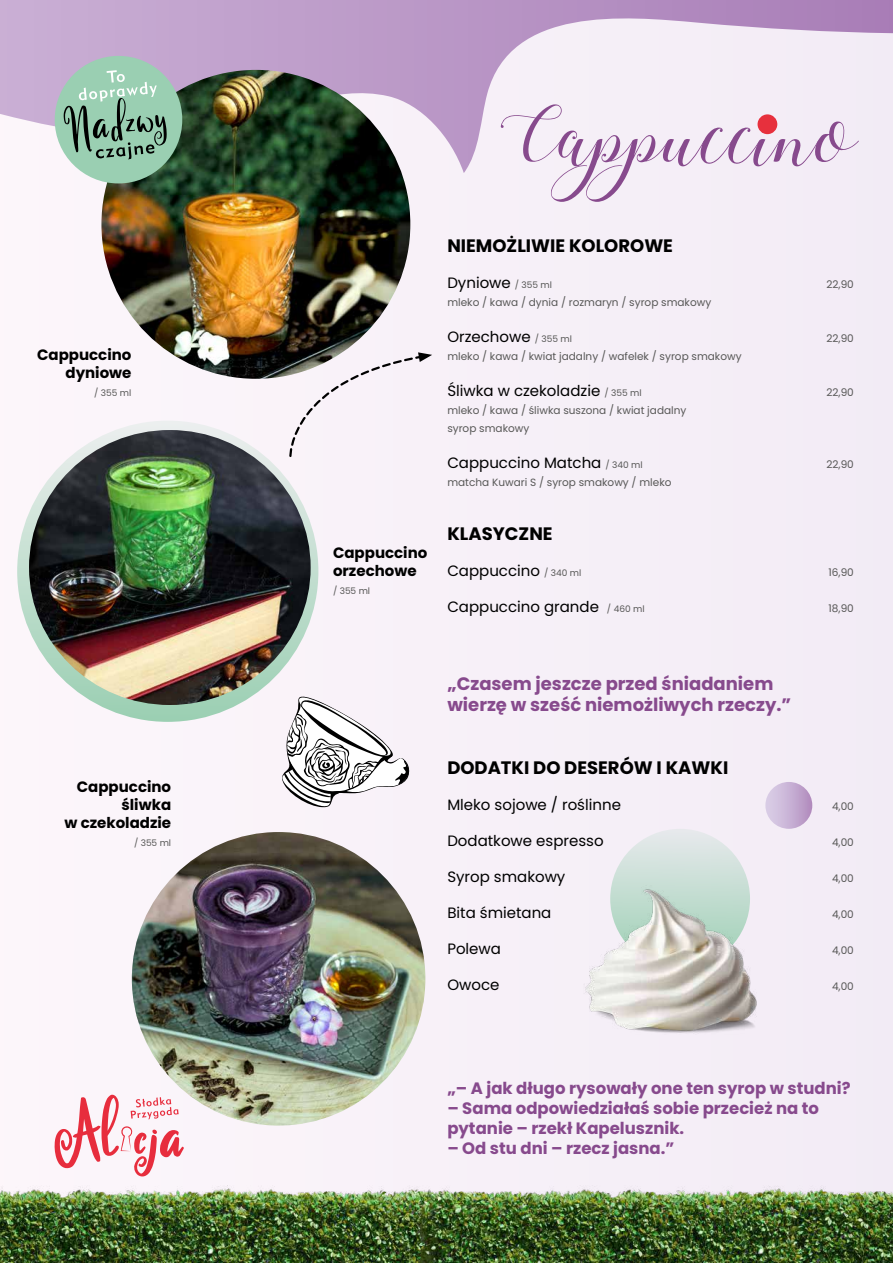
<style>
.page{position:relative;width:893px;height:1263px;background:#f6f0f7}
.page>*{position:absolute;margin:0;border:0;box-sizing:border-box;transform-origin:0 0}
.t1{font:76.5px "Stylish Calligraphy";color:#874a8d}
.t2{font:700 18px/21.6px "Poppins";color:#874a8d}
.t3{font:700 18px "Poppins";color:#000}
.t4{font:700 16.5px/19.8px "Poppins";color:#874a8d}
.t5{font:15px "Poppins";color:#000}
.t6{font:700 15px/18px "Poppins";color:#000;text-align:right}
.t7{font:10.5px/18px "Poppins";color:#575756}
.t8{font:9px "Poppins";color:#575756}
.s1{font-size:9px;color:#575756}
</style>
<div class="page">
<img style="left:0;top:1087px;width:382px;height:176px">
<img style="left:382px;top:1186px;width:511px;height:77px">
<svg style="left:17px;top:421px;width:301px;height:301px"></svg>
<svg style="left:0;top:0;width:893px;height:173px"></svg>
<img style="left:101px;top:70px;width:309px;height:309px;border-radius:154px">
<img style="left:132px;top:832px;width:293px;height:293px;border-radius:147px">
<img style="left:29px;top:430px;width:282px;height:275px">
<svg style="left:54px;top:1095px;width:130px;height:81px"></svg>
<div style="left:610px;top:829px;width:140px;height:140px;background:#dbe5e3;border-radius:50%"></div>
<img style="left:585px;top:867px;width:172px;height:167px">
<div style="left:765px;top:782px;width:47px;height:47px;background:linear-gradient(to right,#ded5eb,#b38ebf);border-radius:50%"></div>
<div style="left:757px;top:114px;width:20px;height:20px;background:#e7303d;border-radius:50%"></div>
<div style="left:55px;top:56px;width:127px;height:127px;background:#9acfb2;border-radius:50%"></div>
<svg style="left:64px;top:70px;width:103px;height:89px"></svg>
<svg style="left:281px;top:688px;width:129px;height:120px"></svg>
<svg style="left:288px;top:352px;width:144px;height:106px"></svg>
<h3 class="t6" style="left:37px;top:346px;width:96px">Cappuccino dyniowe</h3>
<p class="t8" style="left:94px;top:388px;width:39px">/ 355 ml</p>
<h3 class="t6" style="left:65px;top:778px;width:108px">Cappuccino śliwka<br>w czekoladzie</h3>
<p class="t8" style="left:134px;top:838px;width:39px">/ 355 ml</p>
<h3 class="t6" style="left:333px;top:544px;width:96px;text-align:left">Cappuccino orzechowe</h3>
<p class="t8" style="left:333px;top:586px;width:39px">/ 355 ml</p>
<h1 class="t1" style="left:501px;top:91px;width:357px">Cappuccino</h1>
<h2 class="t3" style="left:447px;top:235px;width:227px">NIEMOŻLIWIE KOLOROWE</h2>
<h3 class="t5" style="left:447px;top:274px;width:106px">Dyniowe <span class="s1">/ 355 ml</span></h3>
<p class="t7" style="left:447px;top:293px;width:265px">mleko / kawa / dynia / rozmaryn / syrop smakowy</p>
<h3 class="t5" style="left:447px;top:328px;width:126px">Orzechowe <span class="s1">/ 355 ml</span></h3>
<p class="t7" style="left:447px;top:347px;width:296px">mleko / kawa / kwiat jadalny / wafelek / syrop smakowy</p>
<h3 class="t5" style="left:447px;top:382px;width:196px">Śliwka w czekoladzie <span class="s1">/ 355 ml</span></h3>
<p class="t7" style="left:447px;top:401px;width:241px">mleko / kawa / śliwka suszona / kwiat jadalny syrop smakowy</p>
<h3 class="t5" style="left:447px;top:454px;width:197px">Cappuccino Matcha <span class="s1">/ 340 ml</span></h3>
<p class="t7" style="left:447px;top:473px;width:226px">matcha Kuwari S / syrop smakowy / mleko</p>
<h2 class="t3" style="left:447px;top:523px;width:107px">KLASYCZNE</h2>
<h3 class="t5" style="left:447px;top:562px;width:135px">Cappuccino <span class="s1">/ 340 ml</span></h3>
<h3 class="t5" style="left:447px;top:598px;width:199px">Cappuccino grande <span class="s1">/ 460 ml</span></h3>
<p class="t7" style="left:826px;top:275px;width:29px">22,90</p>
<p class="t7" style="left:826px;top:329px;width:29px">22,90</p>
<p class="t7" style="left:826px;top:383px;width:29px">22,90</p>
<p class="t7" style="left:826px;top:455px;width:29px">22,90</p>
<p class="t7" style="left:828px;top:563px;width:27px">16,90</p>
<p class="t7" style="left:829px;top:599px;width:27px">18,90</p>
<h2 class="t2" style="left:447px;top:673px;width:345px">„Czasem jeszcze przed śniadaniem wierzę w sześć niemożliwych rzeczy.”</h2>
<h2 class="t3" style="left:447px;top:757px;width:282px">DODATKI DO DESERÓW I KAWKI</h2>
<h3 class="t5" style="left:447px;top:796px;width:175px">Mleko sojowe / roślinne</h3>
<h3 class="t5" style="left:447px;top:832px;width:158px">Dodatkowe espresso</h3>
<h3 class="t5" style="left:447px;top:868px;width:120px">Syrop smakowy</h3>
<h3 class="t5" style="left:447px;top:904px;width:106px">Bita śmietana</h3>
<h3 class="t5" style="left:447px;top:940px;width:55px">Polewa</h3>
<h3 class="t5" style="left:447px;top:976px;width:54px">Owoce</h3>
<p class="t7" style="left:832px;top:797px;width:23px">4,00</p>
<p class="t7" style="left:832px;top:833px;width:23px">4,00</p>
<p class="t7" style="left:832px;top:869px;width:23px">4,00</p>
<p class="t7" style="left:832px;top:905px;width:23px">4,00</p>
<p class="t7" style="left:832px;top:941px;width:23px">4,00</p>
<p class="t7" style="left:832px;top:977px;width:23px">4,00</p>
<h3 class="t4" style="left:447px;top:1079px;width:405px">„– A jak długo rysowały one ten syrop w studni?</h3>
<h3 class="t4" style="left:447px;top:1099px;width:373px">– Sama odpowiedziałaś sobie przecież na to pytanie – rzekł Kapelusznik.</h3>
<h3 class="t4" style="left:447px;top:1138px;width:229px">– Od stu dni – rzecz jasna.”</h3>
</div>
